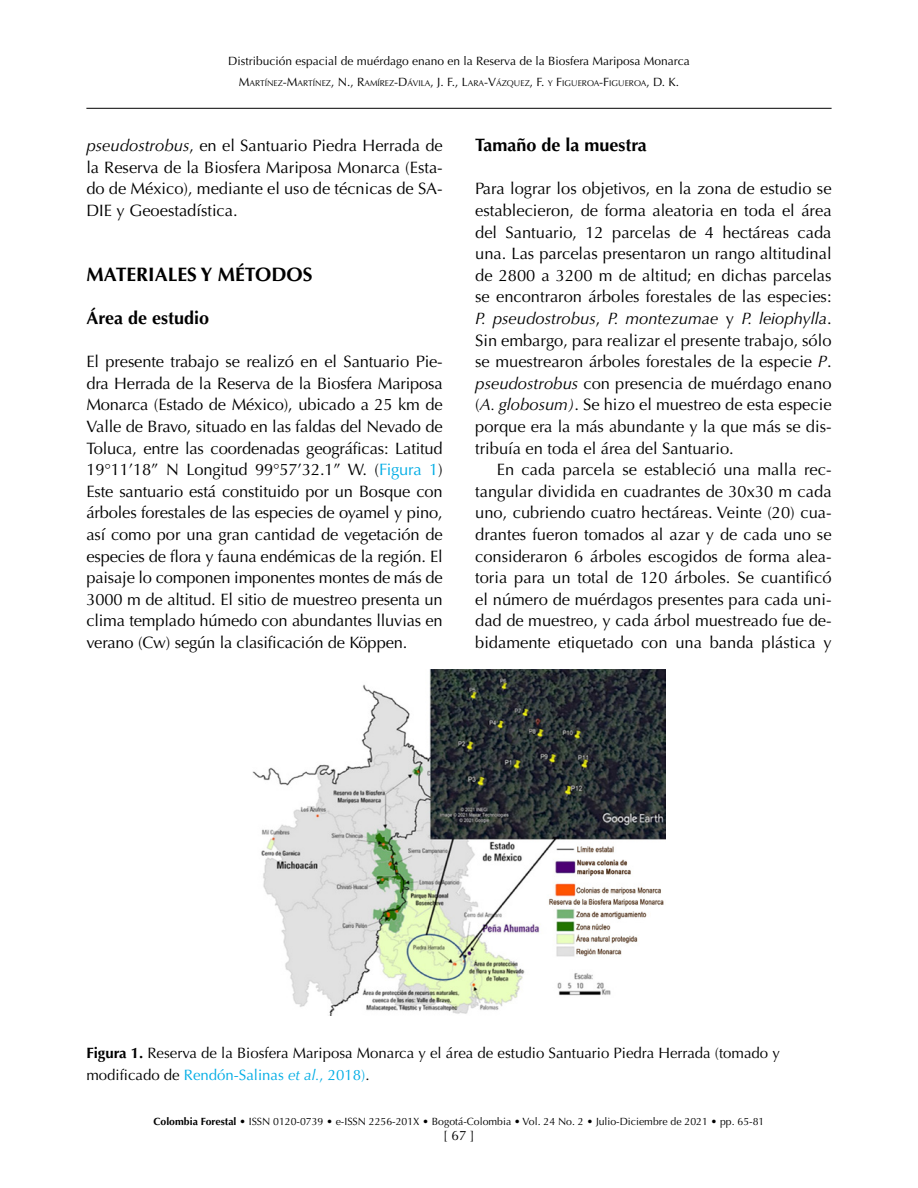
<style>
.page{position:relative;width:918px;height:1188px;background:#fff}
.page>*{position:absolute;margin:0;border:0;box-sizing:border-box;transform-origin:0 0}
.Titulo_1{font:700 19.5px "Optima LT Std";color:#000}
.Titulo_2{font:700 18px "Optima LT Std";color:#000}
.texto_primera{font:16.5px/21.6px "Optima LT Std";letter-spacing:-.005em;color:#000;text-align:justify}
.texto{font:16.5px/21.6px "Optima LT Std";color:#000;text-align:justify}
.titulo_figura{font:15px/21.6px "Optima LT Std";color:#000}
.t1{font:13.5px "Optima LT Std";color:#000}
.t2{font:12px "Optima LT Std";color:#000}
.t3{font:10.5px "Optima LT Std";color:#000}
.t4{font:8.4px "Optima LT Std";color:#000}
.s1{font-size:12px}
.s2{font-style:italic}
.s3{color:#00ade5}
.s4{font-weight:700}
.s5{font-style:italic;color:#00ade5}
</style>
<div class="page">
<hr style="left:86px;top:108px;width:746px;height:1px;background:#000">
<img style="left:253px;top:670px;width:412px;height:346px">
<p class="t2" style="left:228px;top:54px;width:463px">Distribución espacial de muérdago enano en la Reserva de la Biosfera Mariposa Monarca</p>
<p class="t4" style="left:239px;top:79px;width:442px"><span class="s1">M</span>ARTÍNEZ<span class="s1">-M</span>ARTÍNEZ<span class="s1">, N ., R</span>AMÍREZ<span class="s1">-D</span>ÁVILA<span class="s1">, J. F., L</span>ARA<span class="s1">-V</span>ÁZQUEZ<span class="s1">, F.</span> Y <span class="s1">F</span>IGUEROA<span class="s1">-F</span>IGUEROA<span class="s1">, D. K.</span></p>
<p class="texto" style="left:86px;top:135px;width:358px"><span class="s2">pseudostrobus</span>, en el Santuario Piedra Herrada de la Reserva de la Biosfera Mariposa Monarca (Esta&shy;do de México), mediante el uso de técnicas de SA-DIE y Geoestadística.</p>
<p class="Titulo_1" style="left:86px;top:263px;width:228px">MATERIALES Y MÉTODOS</p>
<p class="Titulo_2" style="left:86px;top:307px;width:124px">Área de estudio</p>
<p class="texto_primera" style="left:86px;top:351px;width:358px">El presente trabajo se realizó en el Santuario Pie&shy;dra Herrada de la Reserva de la Biosfera Mariposa Monarca (Estado de México), ubicado a 25 km de Valle de Bravo, situado en las faldas del Nevado de Toluca, entre las coordenadas geográficas: Latitud 19°11’18” N Longitud 99°57’32.1” W. (<span class="s3">Figura 1</span>)<br>Este santuario está constituido por un Bosque con árboles forestales de las especies de oyamel y pino, así como por una gran cantidad de vegetación de especies de flora y fauna endémicas de la región. El paisaje lo componen imponentes montes de más de 3000 m de altitud. El sitio de muestreo presenta un clima templado húmedo con abundantes lluvias en verano (Cw) según la clasificación de Köppen.</p>
<p class="Titulo_2" style="left:475px;top:135px;width:173px">Tamaño de la muestra</p>
<p class="texto_primera" style="left:475px;top:178px;width:358px">Para lograr los objetivos, en la zona de estudio se establecieron, de forma aleatoria en toda el área del Santuario, 12 parcelas de 4 hectáreas cada una. Las parcelas presentaron un rango altitudinal de 2800 a 3200 m de altitud; en dichas parcelas se encontraron árboles forestales de las especies:<br><span class="s2">P. pseudostrobus</span>, <span class="s2">P. montezumae</span> y <span class="s2">P. leiophylla</span>.<br>Sin embargo, para realizar el presente trabajo, sólo se muestrearon árboles forestales de la especie <span class="s2">P</span>. <span class="s2">pseudostrobus</span> con presencia de muérdago enano (<span class="s2">A. globosum)</span>. Se hizo el muestreo de esta especie porque era la más abundante y la que más se dis&shy;tribuía en toda el área del Santuario.</p>
<p class="texto" style="left:475px;top:459px;width:358px;text-indent:22px">En cada parcela se estableció una malla rec&shy;tangular dividida en cuadrantes de 30x30 m cada uno, cubriendo cuatro hectáreas. Veinte (20) cua&shy;drantes fueron tomados al azar y de cada uno se consideraron 6 árboles escogidos de forma alea&shy;toria para un total de 120 árboles. Se cuantificó el número de muérdagos presentes para cada uni&shy;dad de muestreo, y cada árbol muestreado fue de&shy;bidamente etiquetado con una banda plástica y</p>
<p class="titulo_figura" style="left:86px;top:1043px;width:695px"><span class="s4">Figura 1.</span> Reserva de la Biosfera Mariposa Monarca y el área de estudio Santuario Piedra Herrada (tomado y modificado de <span class="s3">Rendón-Salinas</span> <span class="s5">et al.</span><span class="s3">, 2018)</span>.</p>
<p class="t3" style="left:154px;top:1115px;width:612px"><span class="s4">Colombia Forestal</span> • ISSN 0120-0739 • e-ISSN 2256-201X • Bogotá-Colombia • Vol. 24 No. 2 • Julio-Diciembre de 2021 • pp. 65-81</p>
<p class="t1" style="left:443px;top:1127px;width:33px">[ 67 ]</p>
</div>
